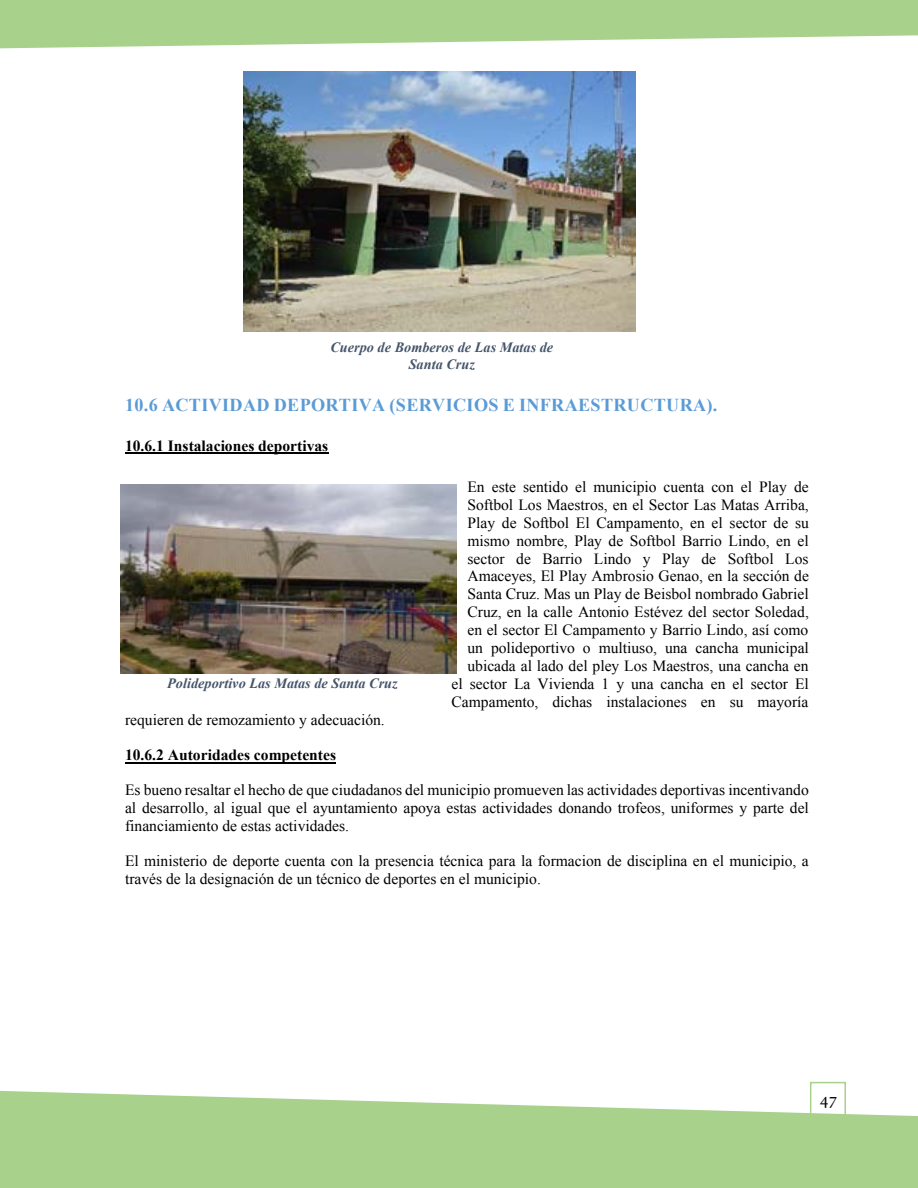
<style>
.page{position:relative;width:918px;height:1188px;background:#fff}
.page>*{position:absolute;margin:0;border:0;box-sizing:border-box;transform-origin:0 0}
.t1{font:700 18.15px "Times New Roman";letter-spacing:.02em;color:#5b9bd5}
.t2{font:18px "Minion Pro";color:#000}
.t3{font:15.6px/17.9px "Times New Roman";color:#000;text-align:right}
.t4{font:700 15.6px "Times New Roman";color:#000}
.t5{font:italic 700 14.25px/16.5px "Times New Roman";color:#44546a;text-align:center}
</style>
<div class="page">
<svg style="left:1px;top:1091px;width:917px;height:97px;fill:#a8d18c"></svg>
<svg style="left:0;top:1091px;width:1px;height:97px"></svg>
<div style="left:810px;top:1082px;width:36px;height:36px;border:2px solid #a8d18c"></div>
<svg style="left:0;top:0;width:918px;height:48px;fill:#a8d18c"></svg>
<hr style="left:125px;top:452px;width:203px;height:2px;background:#000">
<hr style="left:125px;top:762px;width:211px;height:2px;background:#000">
<img style="left:244px;top:72px;width:391px;height:260px">
<img style="left:120px;top:484px;width:336px;height:189px">
<p class="t5" style="left:330px;top:339px;width:224px">Cuerpo de Bomberos de Las Matas de<br>Santa Cruz</p>
<p class="t1" style="left:125px;top:393px;width:594px">10.6 ACTIVIDAD DEPORTIVA (SERVICIOS E INFRAESTRUCTURA).</p>
<p class="t4" style="left:125px;top:435px;width:205px">10.6.1 Instalaciones deportivas</p>
<p class="t3" style="left:452px;top:478px;width:359px">En este sentido el municipio cuenta con el Play de Softbol Los Maestros, en el Sector Las Matas Arriba, Play de Softbol El Campamento, en el sector de su mismo nombre, Play de Softbol Barrio Lindo, en el sector de Barrio Lindo y Play de Softbol Los Amaceyes, El Play Ambrosio Genao, en la sección de Santa Cruz. Mas un Play de Beisbol nombrado Gabriel Cruz, en la calle Antonio Estévez del sector Soledad, en el sector El Campamento y Barrio Lindo, así como un polideportivo o multiuso, una cancha municipal ubicada al lado del pley Los Maestros, una cancha en<br>el sector La Vivienda 1 y una cancha en el sector El Campamento, dichas instalaciones en su mayoría</p>
<p class="t3" style="left:125px;top:710px;width:261px">requieren de remozamiento y adecuación.</p>
<p class="t4" style="left:125px;top:744px;width:213px">10.6.2 Autoridades competentes</p>
<p class="t3" style="left:125px;top:780px;width:685px;text-align:justify">Es bueno resaltar el hecho de que ciudadanos del municipio promueven las actividades deportivas incentivando al desarrollo, al igual que el ayuntamiento apoya estas actividades donando trofeos, uniformes y parte del financiamiento de estas actividades.</p>
<p class="t3" style="left:125px;top:852px;width:685px;text-align:left">El ministerio de deporte cuenta con la presencia técnica para la formacion de disciplina en el municipio, a través de la designación de un técnico de deportes en el municipio.</p>
<p class="t5" style="left:167px;top:675px;width:232px">Polideportivo Las Matas de Santa Cruz</p>
<p class="t2" style="left:820px;top:1087px;width:19px">47</p>
</div>
